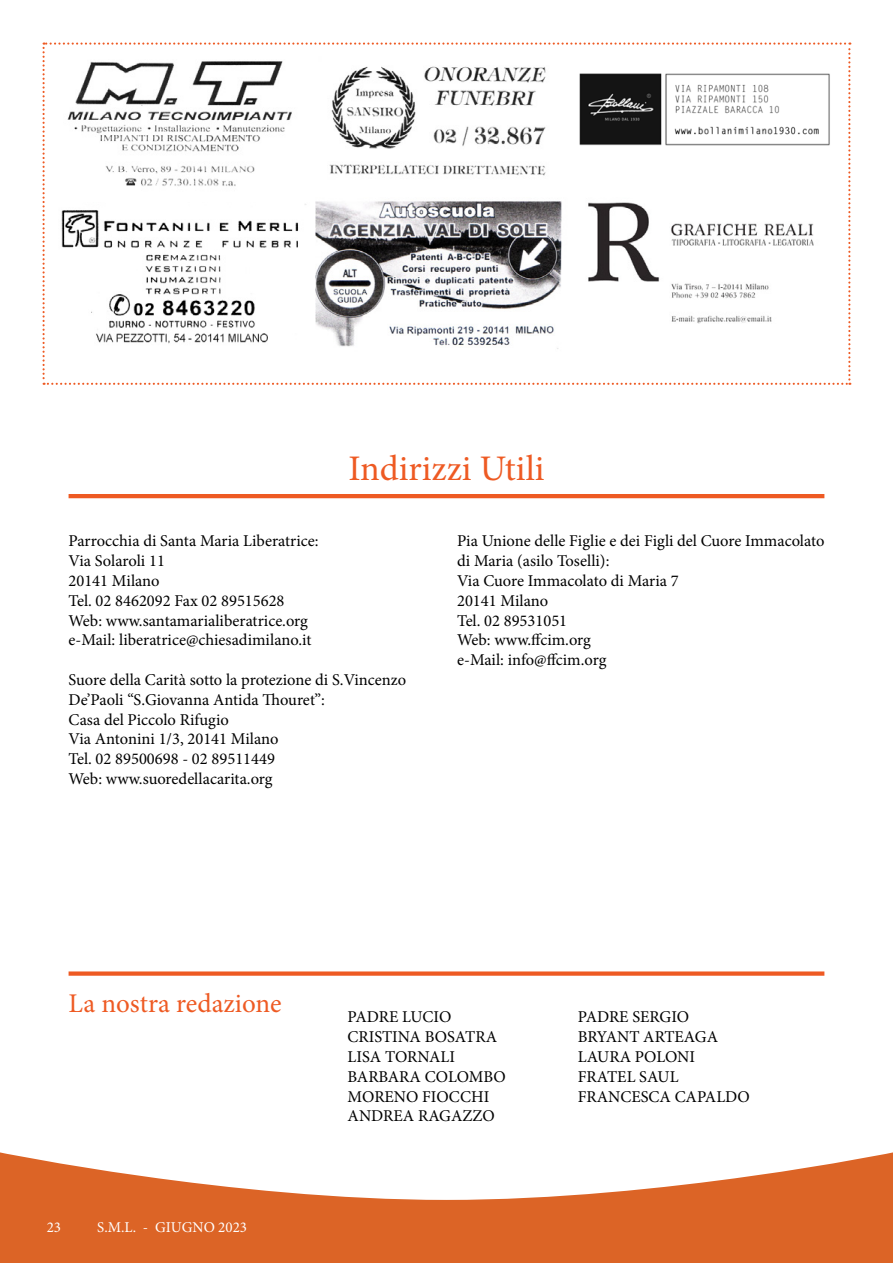
<style>
.page{position:relative;width:893px;height:1263px;background:#fff}
.page>*{position:absolute;margin:0;border:0;box-sizing:border-box;transform-origin:0 0}
.t1{font:36px "Minion Pro";color:#ee5a23}
.t2{font:27px "Minion Pro";color:#ee5a23}
.t3{font:16.5px/19.8px "Minion Pro";color:#000}
.t4{font:15px "Minion Pro";color:#fff}
</style>
<div class="page">
<svg style="left:0;top:1152px;width:893px;height:111px;fill:#dc6426"></svg>
<hr style="left:69px;top:494px;width:755px;height:4px;background:#ee5a23">
<div style="left:69px;top:971px;width:755px;height:5px;background:#ee5a23"></div>
<svg style="left:43px;top:43px;width:807px;height:342px"></svg>
<img style="left:577px;top:70px;width:257px;height:79px">
<div style="left:51px;top:198px;width:257px;height:141px;background:#fff"></div>
<img style="left:48px;top:203px;width:263px;height:150px">
<h1 class="t1" style="left:348px;top:444px;width:198px">Indirizzi Utili</h1>
<p class="t3" style="left:69px;top:531px;width:252px">Parrocchia di Santa Maria Liberatrice:<br>Via Solaroli 11<br>20141 Milano<br>Tel. 02 8462092 Fax 02 89515628<br>Web: www.santamarialiberatrice.org e-Mail: liberatrice@chiesadimilano.it</p>
<p class="t3" style="left:69px;top:670px;width:339px">Suore della Carità sotto la protezione di S.Vincenzo De’Paoli “S.Giovanna Antida Thouret”:<br>Casa del Piccolo Rifugio<br>Via Antonini 1/3, 20141 Milano<br>Tel. 02 89500698 - 02 89511449<br>Web: www.suoredellacarita.org</p>
<p class="t3" style="left:457px;top:531px;width:369px">Pia Unione delle Figlie e dei Figli del Cuore Immacolato di Maria (asilo Toselli):<br>Via Cuore Immacolato di Maria 7<br>20141 Milano<br>Tel. 02 89531051<br>Web: www.ffcim.org<br>e-Mail: info@ffcim.org</p>
<h2 class="t2" style="left:69px;top:985px;width:215px">La nostra redazione</h2>
<p class="t4" style="left:47px;top:1217px;width:16px">23</p>
<p class="t4" style="left:97px;top:1217px;width:151px">S.M.L. - GIUGNO 2023</p>
<p class="t3" style="left:348px;top:1007px;width:160px">PADRE LUCIO<br>CRISTINA BOSATRA<br>LISA TORNALI<br>BARBARA COLOMBO<br>MORENO FIOCCHI<br>ANDREA RAGAZZO</p>
<p class="t3" style="left:578px;top:1007px;width:174px">PADRE SERGIO<br>BRYANT ARTEAGA<br>LAURA POLONI<br>FRATEL SAUL<br>FRANCESCA CAPALDO</p>
</div>
